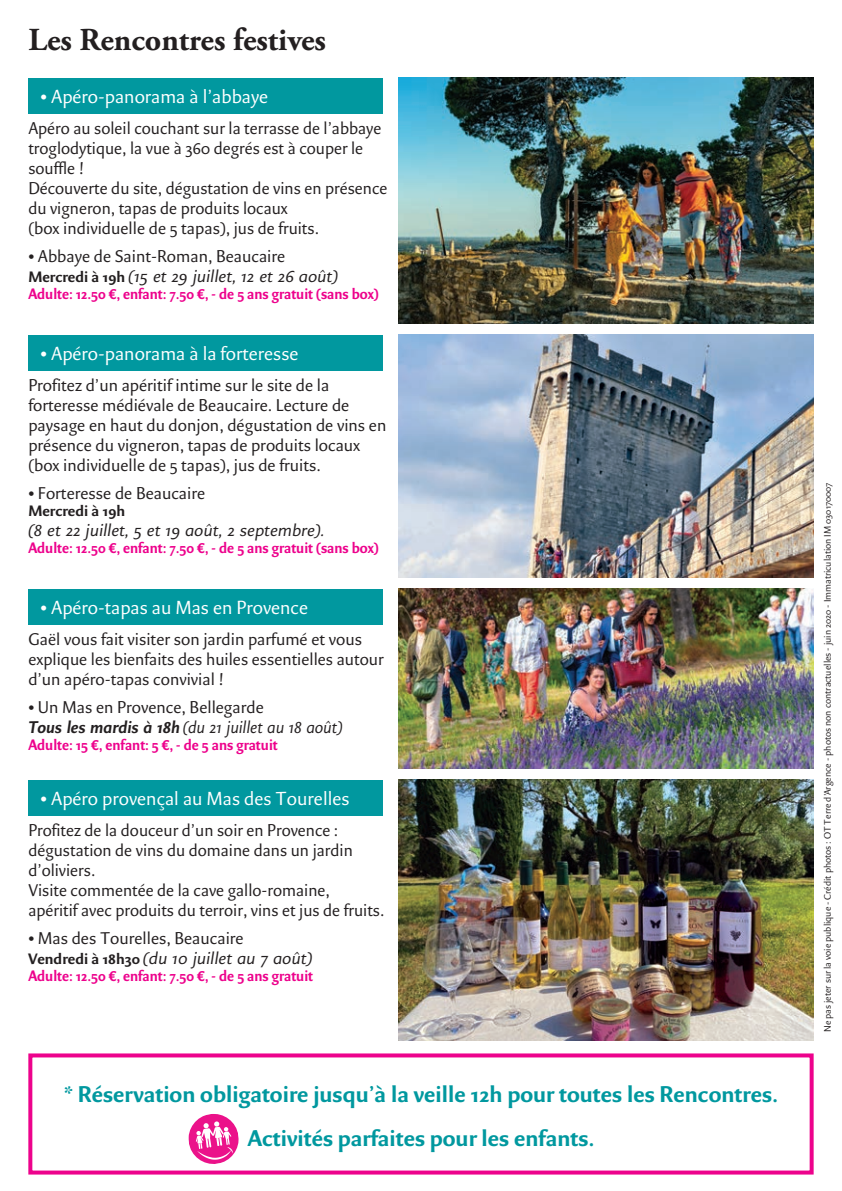
<style>
.page{position:relative;width:842px;height:1191px;background:#fff}
.page>*{position:absolute;margin:0;border:0;box-sizing:border-box;transform-origin:0 0}
.t1{font:700 32px "Adobe Garamond Pro";color:#231f20}
.t2{font:700 24px "Eva";color:#01989f}
.t3{font:20px "Eva Blond";color:#fff}
.t4{font:18px "Eva Blond";color:#231f20}
.t5{font:italic 18px "Eva Blond";color:#231f20}
.t6{font:italic 18px "Eva Blond";color:#231f20;scale:.92 1}
.t7{font:700 16px "Eva";color:#ed028c;scale:.93 1}
.t8{font:700 16px "Eva";color:#231f20}
.t9{font:10px "Eva Blond";color:#231f20}
.s1{font-family:"Eva";font-weight:700;font-style:normal;font-size:16px}
.s2{font-family:"Eva";font-weight:700}
</style>
<div class="page">
<div style="left:28px;top:78px;width:355px;height:36px;background:#01989f"></div>
<div style="left:28px;top:335px;width:355px;height:36px;background:#01989f"></div>
<div style="left:28px;top:589px;width:355px;height:36px;background:#01989f"></div>
<div style="left:28px;top:780px;width:355px;height:36px;background:#01989f"></div>
<img style="left:399px;top:588px;width:415px;height:180px">
<img style="left:399px;top:334px;width:415px;height:243px">
<img style="left:399px;top:780px;width:415px;height:260px">
<img style="left:399px;top:77px;width:415px;height:246px">
<div style="left:28px;top:1053px;width:786px;height:121px;border:4px solid #ed028c"></div>
<svg style="left:188px;top:1114px;width:51px;height:50px"></svg>
<p class="t1" style="left:28px;top:22px;width:299px">Les Rencontres festives</p>
<p class="t3" style="left:40px;top:85px;width:229px">• Apéro-panorama à l’abbaye</p>
<p class="t4" style="left:28px;top:118px;width:354px">Apéro au soleil couchant sur la terrasse de l’abbaye</p>
<p class="t4" style="left:28px;top:138px;width:336px">troglodytique, la vue à 360 degrés est à couper le</p>
<p class="t4" style="left:28px;top:158px;width:57px">souffle !</p>
<p class="t4" style="left:28px;top:178px;width:361px">Découverte du site, dégustation de vins en présence</p>
<p class="t4" style="left:28px;top:198px;width:261px">du vigneron, tapas de produits locaux</p>
<p class="t4" style="left:28px;top:218px;width:292px">(box individuelle de 5 tapas), jus de fruits.</p>
<p class="t4" style="left:28px;top:246px;width:258px">• Abbaye de Saint-Roman, Beaucaire</p>
<p class="t5" style="left:28px;top:266px;width:311px"><span class="s1">Mercredi à 19h</span> (15 et 29 juillet, 12 et 26 août)</p>
<p class="t7" style="left:28px;top:284px;width:378px">Adulte: 12.50 €, enfant: 7.50 €, - de 5 ans gratuit (sans box)</p>
<p class="t3" style="left:40px;top:342px;width:260px">• Apéro-panorama à la forteresse</p>
<p class="t4" style="left:28px;top:375px;width:303px">Profitez d’un apéritif intime sur le site de la</p>
<p class="t4" style="left:28px;top:395px;width:323px">forteresse médiévale de Beaucaire. Lecture de</p>
<p class="t4" style="left:28px;top:415px;width:359px">paysage en haut du donjon, dégustation de vins en</p>
<p class="t4" style="left:28px;top:435px;width:334px">présence du vigneron, tapas de produits locaux</p>
<p class="t4" style="left:28px;top:455px;width:294px">(box individuelle de 5 tapas), jus de fruits.</p>
<p class="t4" style="left:28px;top:483px;width:178px">• Forteresse de Beaucaire</p>
<p class="t8" style="left:28px;top:501px;width:98px">Mercredi à 19h</p>
<p class="t5" style="left:28px;top:520px;width:298px">(8 et 22 juillet, 5 et 19 août, 2 septembre).</p>
<p class="t7" style="left:28px;top:538px;width:378px">Adulte: 12.50 €, enfant: 7.50 €, - de 5 ans gratuit (sans box)</p>
<p class="t3" style="left:40px;top:596px;width:269px">• Apéro-tapas au Mas en Provence</p>
<p class="t4" style="left:28px;top:628px;width:335px">Gaël vous fait visiter son jardin parfumé et vous</p>
<p class="t4" style="left:28px;top:648px;width:357px">explique les bienfaits des huiles essentielles autour</p>
<p class="t4" style="left:28px;top:668px;width:196px">d’un apéro-tapas convivial !</p>
<p class="t4" style="left:28px;top:696px;width:237px">• Un Mas en Provence, Bellegarde</p>
<p class="t6" style="left:28px;top:716px;width:343px"><span class="s2">Tous les mardis à 18h</span> (du 21 juillet au 18 août)</p>
<p class="t7" style="left:28px;top:735px;width:270px">Adulte: 15 €, enfant: 5 €, - de 5 ans gratuit</p>
<p class="t3" style="left:40px;top:787px;width:311px">• Apéro provençal au Mas des Tourelles</p>
<p class="t4" style="left:28px;top:819px;width:311px">Profitez de la douceur d’un soir en Provence :</p>
<p class="t4" style="left:28px;top:839px;width:326px">dégustation de vins du domaine dans un jardin</p>
<p class="t4" style="left:28px;top:859px;width:68px">d’oliviers.</p>
<p class="t4" style="left:28px;top:879px;width:303px">Visite commentée de la cave gallo-romaine,</p>
<p class="t4" style="left:28px;top:899px;width:357px">apéritif avec produits du terroir, vins et jus de fruits.</p>
<p class="t4" style="left:28px;top:927px;width:217px">• Mas des Tourelles, Beaucaire</p>
<p class="t5" style="left:28px;top:947px;width:285px"><span class="s1">Vendredi à 18h30</span> (du 10 juillet au 7 août)</p>
<p class="t7" style="left:28px;top:966px;width:308px">Adulte: 12.50 €, enfant: 7.50 €, - de 5 ans gratuit</p>
<p class="t2" style="left:64px;top:1079px;width:715px">* Réservation obligatoire jusqu’à la veille 12h pour toutes les Rencontres.</p>
<p class="t2" style="left:248px;top:1123px;width:348px">Activités parfaites pour les enfants.</p>
<p class="t9" style="left:822px;top:1032px;width:551px;rotate:-90deg">Ne pas jeter sur la voie publique - Crédit photos : OT Terre d’Argence - photos non contractuelles - juin 2020 - Immatriculation IM 030170007</p>
</div>
